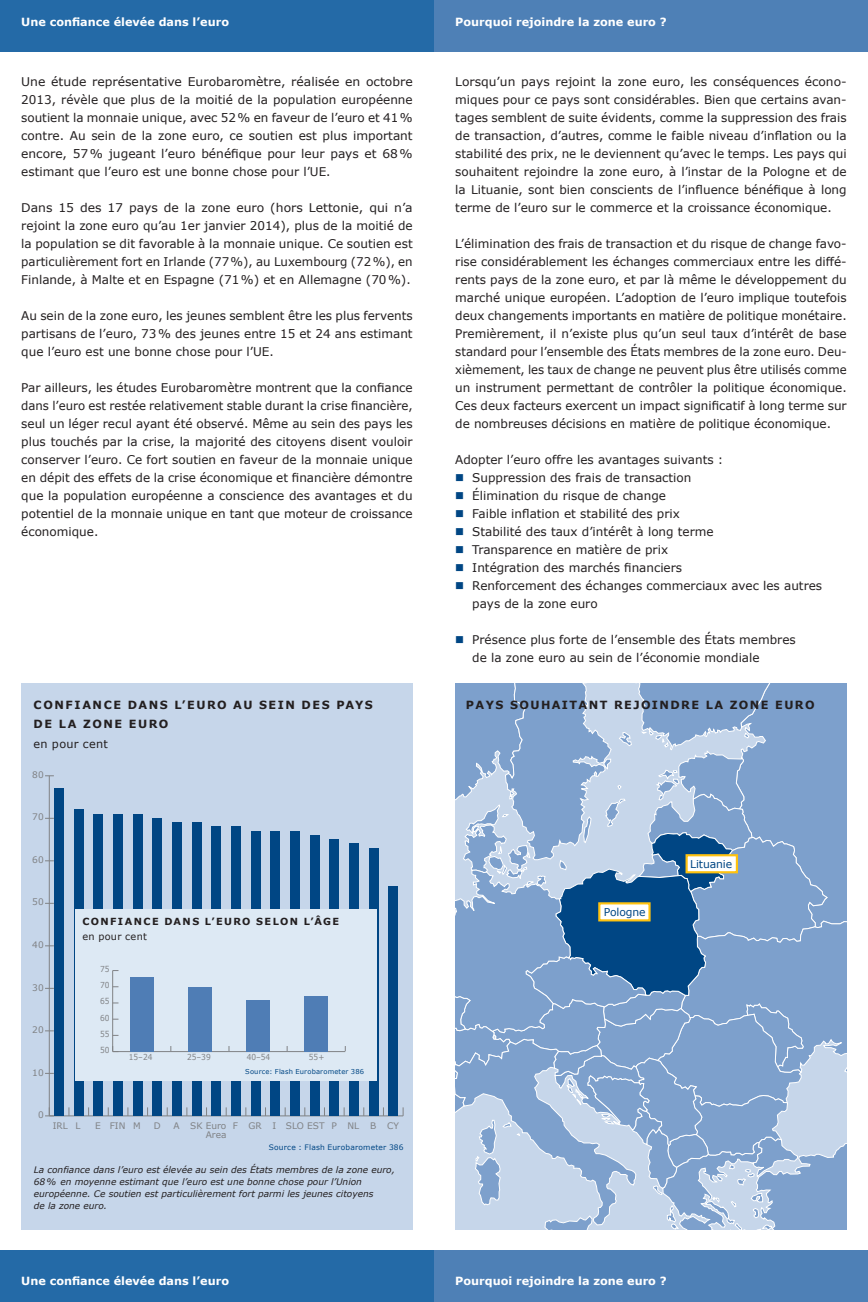
<style>
.page{position:relative;width:868px;height:1302px;background:#fff}
.page>*{position:absolute;margin:0;border:0;box-sizing:border-box;transform-origin:0 0}
.t1{font:12px/18px "Verdana";color:#231f20;text-align:justify}
.t2{font:700 11.25px "Verdana";color:#fff}
.t3{font:700 11.25px/19.2px "Verdana";letter-spacing:.135em;color:#231f20}
.t4{font:11.25px "Verdana";letter-spacing:.03em;color:#231f20}
.t5{font:10.8px "Verdana";letter-spacing:-.01em;color:#004684}
.t6{font:700 9.75px "Verdana";letter-spacing:.145em;color:#231f20}
.t7{font:9.75px "Verdana";letter-spacing:.035em;color:#231f20}
.t8{font:italic 9px/12px "Verdana";color:#231f20}
.t9{font:9px/9px "Verdana";color:#808285}
.t10{font:8.25px "Verdana";color:#808285;scale:.9 1}
.t11{font:7.5px "Verdana";letter-spacing:.025em;color:#004684}
.t12{font:6.75px "Verdana";letter-spacing:.025em;color:#004684}
.s1{color:#004684}
</style>
<div class="page">
<div style="left:0;top:0;width:442px;height:51px;background:#246aa7"></div>
<div style="left:0;top:1250px;width:442px;height:51px;background:#246aa7"></div>
<div style="left:21px;top:683px;width:391px;height:546px;background:#c6d6ea"></div>
<hr style="left:49px;top:1115px;width:354px;height:1px;background:#808285">
<hr style="left:49px;top:775px;width:1px;height:340px;background:#808285">
<svg style="left:45px;top:1107px;width:9px;height:9px"></svg>
<div style="left:54px;top:788px;width:10px;height:327px;background:#004684"></div>
<div style="left:74px;top:809px;width:10px;height:306px;background:#004684"></div>
<div style="left:94px;top:813px;width:9px;height:302px;background:#004684"></div>
<div style="left:113px;top:813px;width:10px;height:302px;background:#004684"></div>
<div style="left:133px;top:813px;width:10px;height:302px;background:#004684"></div>
<div style="left:152px;top:818px;width:10px;height:297px;background:#004684"></div>
<div style="left:172px;top:822px;width:10px;height:293px;background:#004684"></div>
<div style="left:192px;top:822px;width:9px;height:293px;background:#004684"></div>
<div style="left:211px;top:826px;width:10px;height:289px;background:#004684"></div>
<div style="left:231px;top:826px;width:10px;height:289px;background:#004684"></div>
<div style="left:251px;top:830px;width:9px;height:285px;background:#004684"></div>
<div style="left:270px;top:830px;width:10px;height:285px;background:#004684"></div>
<div style="left:290px;top:830px;width:10px;height:285px;background:#004684"></div>
<div style="left:310px;top:835px;width:9px;height:280px;background:#004684"></div>
<div style="left:329px;top:839px;width:10px;height:276px;background:#004684"></div>
<div style="left:349px;top:843px;width:10px;height:272px;background:#004684"></div>
<svg style="left:369px;top:848px;width:9px;height:267px"></svg>
<div style="left:388px;top:886px;width:10px;height:229px;background:#004684"></div>
<div style="left:75px;top:909px;width:301px;height:172px;background:#dde9f4"></div>
<hr style="left:113px;top:1051px;width:232px;height:1px;background:#808285">
<hr style="left:112px;top:970px;width:1px;height:81px;background:#808285">
<div style="left:130px;top:976px;width:23px;height:75px;background:#4f7db5"></div>
<div style="left:188px;top:986px;width:24px;height:65px;background:#4f7db5"></div>
<div style="left:246px;top:999px;width:24px;height:52px;background:#4f7db5"></div>
<div style="left:304px;top:996px;width:24px;height:55px;background:#4f7db5"></div>
<div style="left:434px;top:0;width:433px;height:51px;background:#4e80b6"></div>
<div style="left:434px;top:1250px;width:433px;height:51px;background:#4e80b6"></div>
<svg style="left:455px;top:683px;width:391px;height:546px;background:#8baad0"></svg>
<div style="left:599px;top:903px;width:50px;height:17px;background:#fff"></div>
<div style="left:598px;top:902px;width:52px;height:19px;border:2px solid #fec210"></div>
<div style="left:686px;top:855px;width:50px;height:17px;background:#fff"></div>
<div style="left:685px;top:854px;width:52px;height:19px;border:2px solid #fec210"></div>
<p class="t2" style="left:21px;top:14px;width:209px">Une confiance élevée dans l’euro</p>
<p class="t1" style="left:21px;top:72px;width:393px">Une étude représentative Eurobaromètre, réalisée en octobre 2013, révèle que plus de la moitié de la population européenne soutient la monnaie unique, avec 52% en faveur de l’euro et 41% contre. Au sein de la zone euro, ce soutien est plus important encore, 57% jugeant l’euro bénéfique pour leur pays et 68% estimant que l’euro est une bonne chose pour l’UE.</p>
<p class="t1" style="left:21px;top:198px;width:393px">Dans 15 des 17 pays de la zone euro (hors Lettonie, qui n’a rejoint la zone euro qu’au 1er janvier 2014), plus de la moitié de la population se dit favorable à la monnaie unique. Ce soutien est particulièrement fort en Irlande (77%), au Luxembourg (72%), en Finlande, à Malte et en Espagne (71%) et en Allemagne (70%).</p>
<p class="t1" style="left:21px;top:306px;width:393px">Au sein de la zone euro, les jeunes semblent être les plus fervents partisans de l’euro, 73% des jeunes entre 15 et 24 ans estimant que l’euro est une bonne chose pour l’UE.</p>
<p class="t1" style="left:21px;top:378px;width:393px">Par ailleurs, les études Eurobaromètre montrent que la confiance dans l’euro est restée relativement stable durant la crise financière, seul un léger recul ayant été observé. Même au sein des pays les plus touchés par la crise, la majorité des citoyens disent vouloir conserver l’euro. Ce fort soutien en faveur de la monnaie unique en dépit des effets de la crise économique et financière démontre que la population européenne a conscience des avantages et du potentiel de la monnaie unique en tant que moteur de croissance économique.</p>
<p class="t3" style="left:34px;top:695px;width:340px">CONFIANCE DANS L’EURO AU SEIN DES PAYS<br>DE LA ZONE EURO</p>
<p class="t4" style="left:34px;top:736px;width:76px">en pour cent</p>
<p class="t9" style="left:32px;top:769px;width:13px">80</p>
<p class="t9" style="left:32px;top:812px;width:13px">70</p>
<p class="t9" style="left:32px;top:854px;width:13px">60</p>
<p class="t9" style="left:32px;top:897px;width:13px">50</p>
<p class="t9" style="left:32px;top:939px;width:13px">40</p>
<p class="t9" style="left:32px;top:982px;width:13px">30</p>
<p class="t9" style="left:32px;top:1024px;width:13px">20</p>
<p class="t9" style="left:32px;top:1067px;width:13px">10</p>
<p class="t6" style="left:82px;top:915px;width:258px">CONFIANCE DANS L’EURO SELON L’ÂGE</p>
<p class="t7" style="left:82px;top:930px;width:66px">en pour cent</p>
<p class="t10" style="left:100px;top:963px;width:12px">75</p>
<p class="t10" style="left:100px;top:979px;width:12px">70</p>
<p class="t10" style="left:100px;top:995px;width:12px">65</p>
<p class="t10" style="left:100px;top:1012px;width:12px">60</p>
<p class="t10" style="left:100px;top:1028px;width:12px">55</p>
<p class="t10" style="left:100px;top:1044px;width:12px">50</p>
<p class="t10" style="left:129px;top:1051px;width:28px">15–24</p>
<p class="t10" style="left:187px;top:1051px;width:28px">25–39</p>
<p class="t10" style="left:247px;top:1051px;width:28px">40–54</p>
<p class="t10" style="left:309px;top:1051px;width:19px">55+</p>
<p class="t12" style="left:245px;top:1066px;width:120px">Source: Flash Eurobarometer 386</p>
<p class="t9" style="left:38px;top:1109px;width:7px">0</p>
<p class="t9" style="left:53px;top:1120px;width:29px">IRL L</p>
<p class="t9" style="left:95px;top:1120px;width:47px">E FIN M</p>
<p class="t9" style="left:154px;top:1120px;width:8px">D</p>
<p class="t9" style="left:206px;top:1120px;width:195px;text-indent:-32px">A SK Euro F GR I SLO EST P NL B CY<br>Area</p>
<p class="t11" style="left:269px;top:1141px;width:136px">Source : Flash Eurobarometer 386</p>
<p class="t8" style="left:34px;top:1163px;width:362px">La confiance dans l’euro est élevée au sein des États membres de la zone euro, 68% en moyenne estimant que l’euro est une bonne chose pour l’Union européenne. Ce soutien est particulièrement fort parmi les jeunes citoyens<br>de la zone euro.</p>
<p class="t2" style="left:21px;top:1273px;width:209px">Une confiance élevée dans l’euro</p>
<p class="t2" style="left:455px;top:14px;width:213px">Pourquoi rejoindre la zone euro ?</p>
<p class="t1" style="left:455px;top:72px;width:393px">Lorsqu’un pays rejoint la zone euro, les conséquences écono&shy;miques pour ce pays sont considérables. Bien que certains avan&shy;tages semblent de suite évidents, comme la suppression des frais de transaction, d’autres, comme le faible niveau d’inflation ou la stabilité des prix, ne le deviennent qu’avec le temps. Les pays qui souhaitent rejoindre la zone euro, à l’instar de la Pologne et de la Lituanie, sont bien conscients de l’influence bénéfique à long terme de l’euro sur le commerce et la croissance économique.</p>
<p class="t1" style="left:455px;top:234px;width:393px">L’élimination des frais de transaction et du risque de change favo&shy;rise considérablement les échanges commerciaux entre les diffé&shy;rents pays de la zone euro, et par là même le développement du marché unique européen. L’adoption de l’euro implique toutefois deux changements importants en matière de politique monétaire.<br>Premièrement, il n’existe plus qu’un seul taux d’intérêt de base standard pour l’ensemble des États membres de la zone euro. Deu&shy;xièmement, les taux de change ne peuvent plus être utilisés comme un instrument permettant de contrôler la politique économique.<br>Ces deux facteurs exercent un impact significatif à long terme sur de nombreuses décisions en matière de politique économique.</p>
<p class="t1" style="left:455px;top:450px;width:269px">Adopter l’euro offre les avantages suivants :</p>
<p class="t1" style="left:455px;top:468px;width:237px"><span class="s1">■</span> Suppression des frais de transaction</p>
<p class="t1" style="left:455px;top:486px;width:212px"><span class="s1">■</span> Élimination du risque de change</p>
<p class="t1" style="left:455px;top:504px;width:226px"><span class="s1">■</span> Faible inflation et stabilité des prix</p>
<p class="t1" style="left:455px;top:522px;width:260px"><span class="s1">■</span> Stabilité des taux d’intérêt à long terme</p>
<p class="t1" style="left:455px;top:540px;width:214px"><span class="s1">■</span> Transparence en matière de prix</p>
<p class="t1" style="left:455px;top:558px;width:228px"><span class="s1">■</span> Intégration des marchés financiers</p>
<p class="t1" style="left:472px;top:576px;width:351px;text-indent:-17px"><span class="s1">■</span> Renforcement des échanges commerciaux avec les autres pays de la zone euro</p>
<p class="t1" style="left:472px;top:630px;width:325px;text-indent:-17px"><span class="s1">■</span> Présence plus forte de l’ensemble des États membres de la zone euro au sein de l’économie mondiale</p>
<p class="t3" style="left:466px;top:695px;width:55px">Pays sou</p>
<p class="t3" style="left:541px;top:695px;width:22px">haitant</p>
<p class="t3" style="left:614px;top:695px;width:38px">rejoindre</p>
<p class="t3" style="left:705px;top:695px;width:10px">la</p>
<p class="t3" style="left:729px;top:695px;width:20px">zone</p>
<p class="t3" style="left:775px;top:695px;width:11px">euro</p>
<p class="t5" style="left:603px;top:904px;width:43px">Pologne</p>
<p class="t5" style="left:690px;top:856px;width:44px">Lituanie</p>
<p class="t2" style="left:455px;top:1273px;width:213px">Pourquoi rejoindre la zone euro ?</p>
</div>
